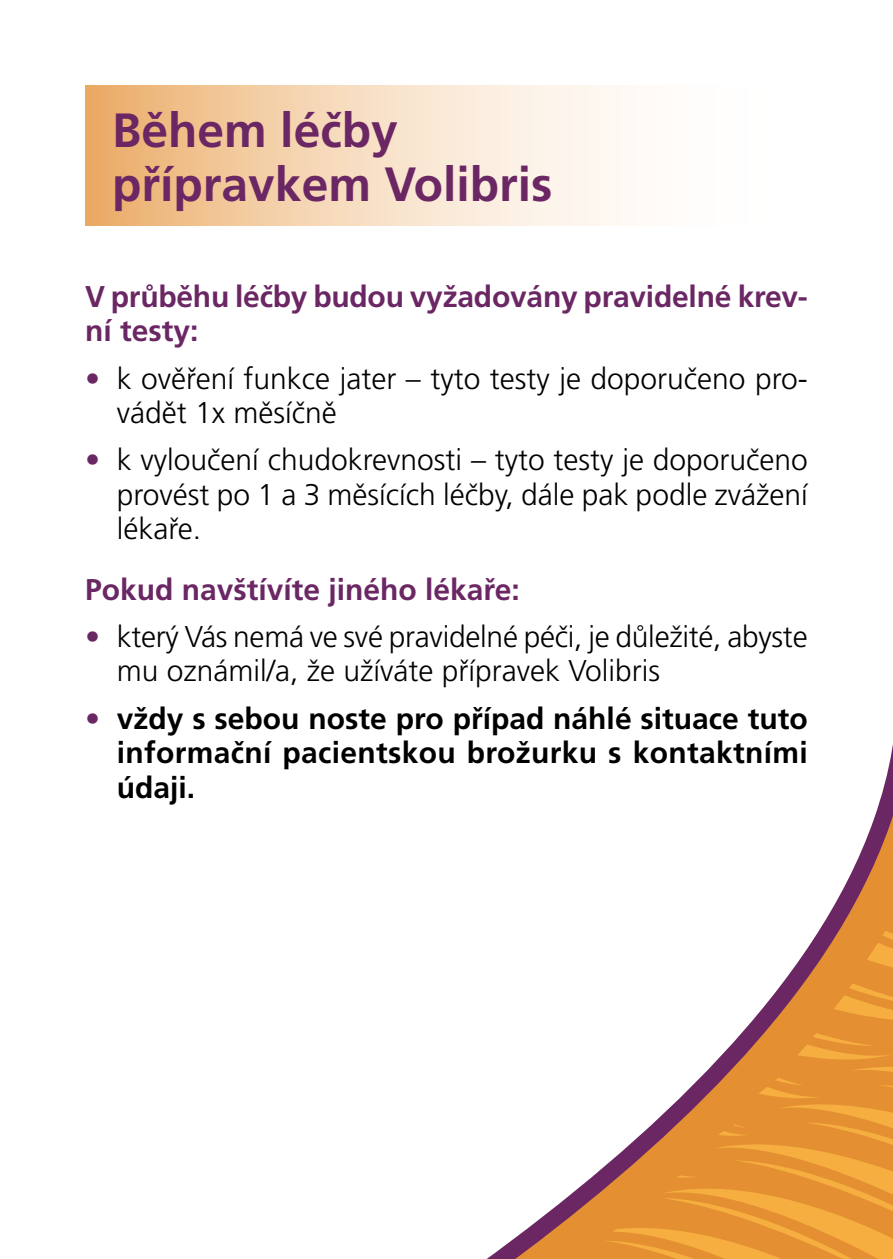
<style>
.page{position:relative;width:893px;height:1259px;background:#fff}
.page>*{position:absolute;margin:0;border:0;box-sizing:border-box;transform-origin:0 0}
.t1{font:700 48px/54px "Frutiger CE";color:#6b2764}
.t2{font:300 30px/34.5px "Frutiger CE";color:#000}
.t3{font:700 30px/34.5px "Frutiger CE";letter-spacing:.01em;color:#000;text-align:justify}
.t4{font:700 30px/34.5px "Frutiger CE";letter-spacing:-.01em;color:#6b2764}
.s1{color:#6b2764}
.s2{font-weight:300;color:#6b2764}
</style>
<div class="page">
<svg style="left:487px;top:744px;width:406px;height:515px"></svg>
<svg style="left:604px;top:930px;width:289px;height:329px;fill:#e49036"></svg>
<svg style="left:85px;top:85px;width:551px;height:141px;background:#f5d8b8"></svg>
<h1 class="t1" style="left:112px;top:103px;width:442px">Během léčby přípravkem Volibris</h1>
<p class="t4" style="left:85px;top:279px;width:724px">V průběhu léčby budou vyžadovány pravidelné krev&shy;ní testy:</p>
<p class="t2" style="left:117px;top:361px;width:693px;text-indent:-32px"><span class="s1">•</span> k ověření funkce jater – tyto testy je doporučeno pro&shy;vádět 1x měsíčně</p>
<p class="t2" style="left:117px;top:443px;width:693px;text-align:justify;text-indent:-32px"><span class="s1">•</span> k vyloučení chudokrevnosti – tyto testy je doporučeno provést po 1 a 3 měsících léčby, dále pak podle zvážení lékaře.</p>
<p class="t4" style="left:85px;top:572px;width:436px">Pokud navštívíte jiného lékaře:</p>
<p class="t2" style="left:117px;top:619px;width:692px;text-indent:-32px"><span class="s1">•</span> který Vás nemá ve své pravidelné péči, je důležité, abyste mu oznámil/a, že užíváte přípravek Volibris</p>
<p class="t3" style="left:117px;top:701px;width:693px;text-indent:-32px"><span class="s2">•</span> vždy s sebou noste pro případ náhlé situace tuto informační pacientskou brožurku s kontaktními údaji.</p>
</div>
